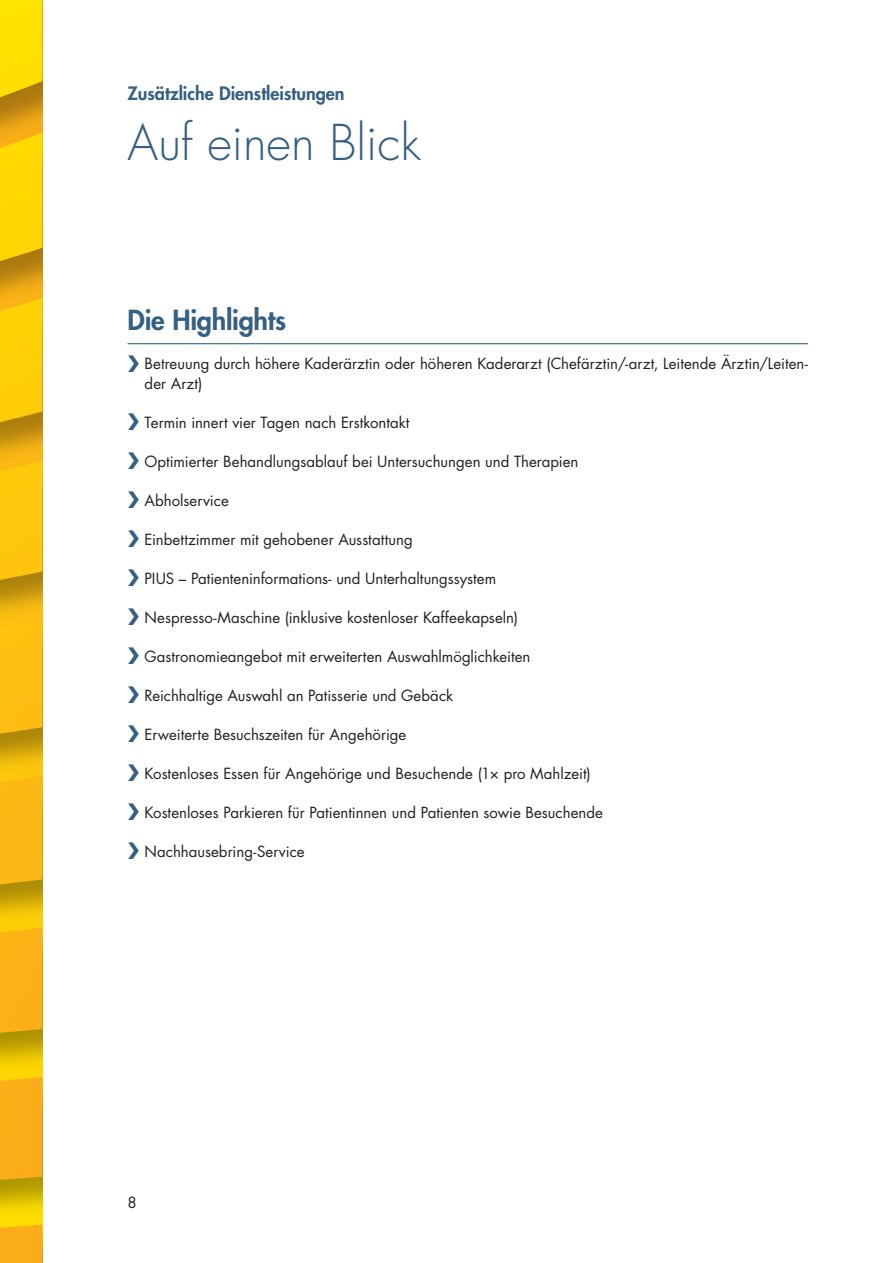
<style>
.page{position:relative;width:893px;height:1263px;background:#fff}
.page>*{position:absolute;margin:0;border:0;box-sizing:border-box;transform-origin:0 0}
.t1{font:300 48px "Futura Std";color:#366083}
.t2{font:800 27px "Futura Std";letter-spacing:-.01em;color:#366083}
.t3{font:800 18px "Futura Std";color:#366083}
.t4{font:15px/19.5px "Futura Std";color:#231f20}
.s1{color:#366083}
</style>
<div class="page">
<img style="left:0;top:102px;width:43px;height:1122px">
<svg style="left:0;top:461px;width:43px;height:121px;background:#f9c10c"></svg>
<svg style="left:0;top:132px;width:43px;height:133px;background:#f7cc04"></svg>
<svg style="left:0;top:298px;width:43px;height:127px;background:#f7c708"></svg>
<div style="left:0;top:620px;width:43px;height:115px;background:#fdbf11"></div>
<svg style="left:0;top:776px;width:43px;height:110px;background:#f8b513"></svg>
<svg style="left:0;top:0;width:43px;height:102px;background:#f4d203"></svg>
<svg style="left:0;top:1077px;width:43px;height:104px;background:#f7ad17"></svg>
<svg style="left:0;top:1224px;width:43px;height:39px;background:#f9af17"></svg>
<svg style="left:0;top:927px;width:43px;height:107px;background:#f8b015"></svg>
<hr style="left:128px;top:343px;width:680px;height:1px;background:#366083">
<p class="t3" style="left:128px;top:82px;width:219px">Zusätzliche Dienstleistungen</p>
<h1 class="t1" style="left:128px;top:113px;width:295px">Auf einen Blick</h1>
<h2 class="t2" style="left:128px;top:303px;width:160px">Die Highlights</h2>
<p class="t4" style="left:145px;top:354px;width:665px;text-indent:-17px"><span class="s1">❯</span> Betreuung durch höhere Kaderärztin oder höheren Kaderarzt (Chefärztin/-arzt, Leitende Ärztin/Leiten&shy;der Arzt)</p>
<p class="t4" style="left:128px;top:413px;width:283px"><span class="s1">❯</span> Termin innert vier Tagen nach Erstkontakt</p>
<p class="t4" style="left:128px;top:452px;width:452px"><span class="s1">❯</span> Optimierter Behandlungsablauf bei Untersuchungen und Therapien</p>
<p class="t4" style="left:128px;top:491px;width:103px"><span class="s1">❯</span> Abholservice</p>
<p class="t4" style="left:128px;top:530px;width:287px"><span class="s1">❯</span> Einbettzimmer mit gehobener Ausstattung</p>
<p class="t4" style="left:128px;top:569px;width:370px"><span class="s1">❯</span> PIUS – Patienteninformations- und Unterhaltungssystem</p>
<p class="t4" style="left:128px;top:608px;width:392px"><span class="s1">❯</span> Nespresso-Maschine (inklusive kostenloser Kaffeekapseln)</p>
<p class="t4" style="left:128px;top:647px;width:404px"><span class="s1">❯</span> Gastronomieangebot mit erweiterten Auswahlmöglichkeiten</p>
<p class="t4" style="left:128px;top:686px;width:327px"><span class="s1">❯</span> Reichhaltige Auswahl an Patisserie und Gebäck</p>
<p class="t4" style="left:128px;top:725px;width:280px"><span class="s1">❯</span> Erweiterte Besuchszeiten für Angehörige</p>
<p class="t4" style="left:128px;top:764px;width:465px"><span class="s1">❯</span> Kostenloses Essen für Angehörige und Besuchende (1× pro Mahlzeit)</p>
<p class="t4" style="left:128px;top:803px;width:477px"><span class="s1">❯</span> Kostenloses Parkieren für Patientinnen und Patienten sowie Besuchende</p>
<p class="t4" style="left:128px;top:842px;width:179px"><span class="s1">❯</span> Nachhausebring-Service</p>
<p class="t4" style="left:128px;top:1193px;width:11px">8</p>
</div>
